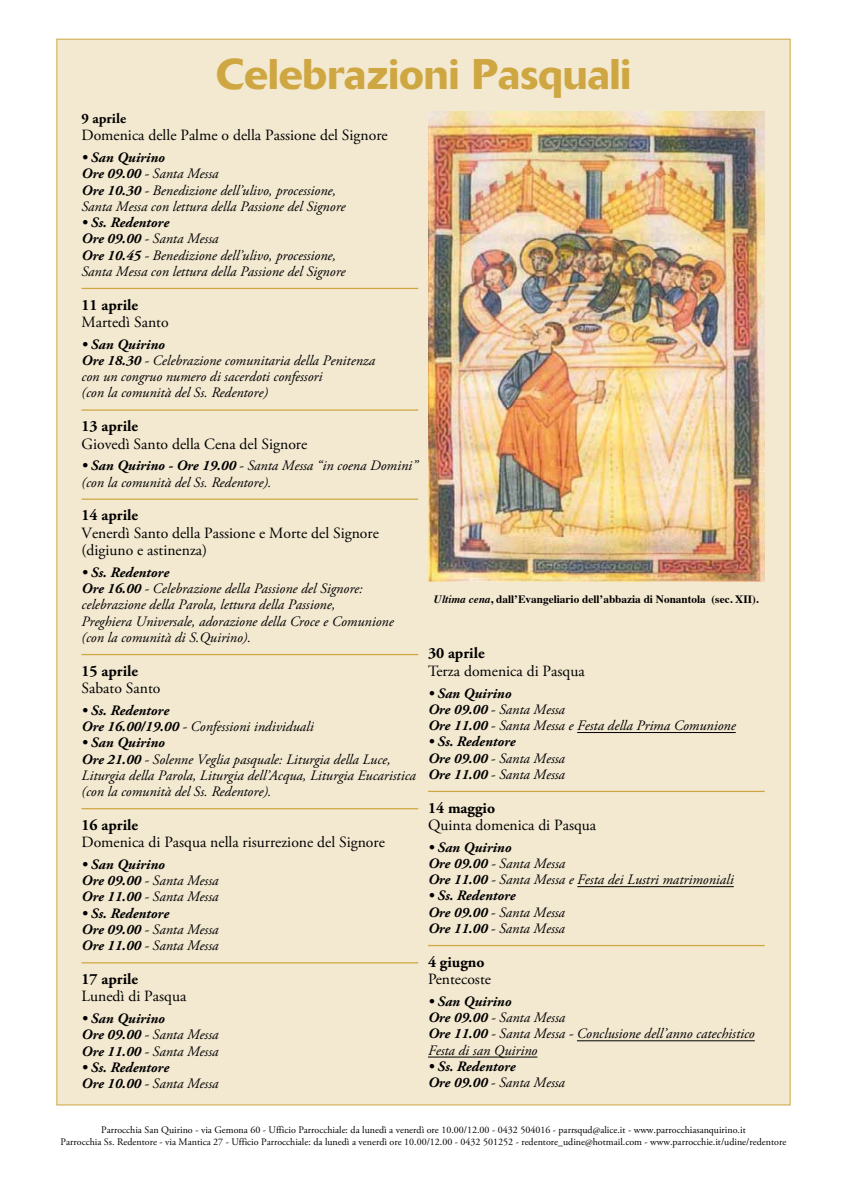
<style>
.page{position:relative;width:847px;height:1184px;background:#fff}
.page>*{position:absolute;margin:0;border:0;box-sizing:border-box;transform-origin:0 0}
.t1{font:500 42.5px "Delta";color:#cfa742}
.t2{font:15.62px/17.5px "Adobe Garamond Pro";color:#000}
.t3{font:700 15.62px "Adobe Garamond Pro";color:#000}
.t4{font:italic 14.38px/16.2px "Adobe Garamond Pro";color:#000}
.t5{font:italic 700 14.38px/16.2px "Adobe Garamond Pro";color:#000}
.t6{font:700 14.38px "Adobe Garamond Pro";color:#000}
.t7{font:700 11.25px "Times";color:#000}
.t8{font:10px/12px "Adobe Garamond Pro";color:#000;text-align:center}
.s1{font-weight:700}
.s2{font-weight:400}
.s3{font-style:italic}
</style>
<div class="page">
<div style="left:57px;top:39px;width:733px;height:1066px;background:#f3e8d0"></div>
<hr style="left:81px;top:288px;width:337px;height:1px;background:#cfa742">
<hr style="left:81px;top:409px;width:337px;height:2px;background:#cfa742">
<hr style="left:81px;top:498px;width:337px;height:2px;background:#cfa742">
<hr style="left:81px;top:654px;width:337px;height:1px;background:#cfa742">
<hr style="left:81px;top:808px;width:337px;height:1px;background:#cfa742">
<hr style="left:81px;top:962px;width:337px;height:1px;background:#cfa742">
<hr style="left:577px;top:732px;width:159px;height:1px;background:#000">
<hr style="left:428px;top:790px;width:337px;height:2px;background:#cfa742">
<hr style="left:577px;top:886px;width:157px;height:1px;background:#000">
<hr style="left:428px;top:945px;width:337px;height:1px;background:#cfa742">
<hr style="left:577px;top:1040px;width:178px;height:1px;background:#000">
<hr style="left:428px;top:1056px;width:109px;height:1px;background:#000">
<img style="left:428px;top:112px;width:337px;height:469px">
<h1 class="t1" style="left:216px;top:48px;width:417px">Celebrazioni Pasquali</h1>
<p class="t6" style="left:81px;top:110px;width:46px">9 aprile</p>
<p class="t2" style="left:81px;top:127px;width:308px">Domenica delle Palme o della Passione del Signore</p>
<p class="t4" style="left:81px;top:150px;width:266px"><span class="s1">• San Quirino<br>Ore 09.00</span> - Santa Messa<br><span class="s1">Ore 10.30</span> - Benedizione dell’ulivo, processione, Santa Messa con lettura della Passione del Signore</p>
<p class="t4" style="left:81px;top:215px;width:266px"><span class="s1">• Ss. Redentore<br>Ore 09.00</span> - Santa Messa<br><span class="s1">Ore 10.45</span> - Benedizione dell’ulivo, processione, Santa Messa con lettura della Passione del Signore</p>
<p class="t3" style="left:81px;top:295px;width:58px">11 aprile</p>
<p class="t2" style="left:81px;top:314px;width:89px">Martedì Santo</p>
<p class="t4" style="left:81px;top:336px;width:295px"><span class="s1">• San Quirino<br>Ore 18.30</span> - Celebrazione comunitaria della Penitenza con un congruo numero di sacerdoti confessori<br>(con la comunità del Ss. Redentore)</p>
<p class="t3" style="left:81px;top:417px;width:58px">13 aprile</p>
<p class="t2" style="left:81px;top:435px;width:227px">Giovedì Santo della Cena del Signore</p>
<p class="t4" style="left:81px;top:458px;width:338px"><span class="s1">• San Quirino - Ore 19.00</span> - Santa Messa “in coena Domini” (con la comunità del Ss. Redentore).</p>
<p class="t3" style="left:81px;top:506px;width:58px">14 aprile</p>
<p class="t2" style="left:81px;top:524px;width:299px">Venerdì Santo della Passione e Morte del Signore (digiuno e astinenza)</p>
<p class="t4" style="left:81px;top:564px;width:314px"><span class="s1">• Ss. Redentore<br>Ore 16.00</span> - Celebrazione della Passione del Signore: celebrazione della Parola, lettura della Passione,<br>Preghiera Universale, adorazione della Croce e Comunione (con la comunità di S.Quirino).</p>
<p class="t3" style="left:81px;top:661px;width:58px">15 aprile</p>
<p class="t2" style="left:81px;top:680px;width:80px">Sabato Santo</p>
<p class="t5" style="left:81px;top:702px;width:234px">• Ss. Redentore<br>Ore 16.00/19.00 <span class="s2">- Confessioni individuali</span></p>
<p class="t4" style="left:81px;top:735px;width:336px"><span class="s1">• San Quirino<br>Ore 21.00</span> - Solenne Veglia pasquale: Liturgia della Luce, Liturgia della Parola, Liturgia dell’Acqua, Liturgia Eucaristica (con la comunità del Ss. Redentore).</p>
<p class="t3" style="left:81px;top:815px;width:58px">16 aprile</p>
<p class="t2" style="left:81px;top:834px;width:305px">Domenica di Pasqua nella risurrezione del Signore</p>
<p class="t5" style="left:81px;top:856px;width:138px">• San Quirino<br>Ore 09.00 <span class="s2">- Santa Messa<br></span>Ore 11.00 <span class="s2">- Santa Messa</span></p>
<p class="t5" style="left:81px;top:905px;width:138px">• Ss. Redentore<br>Ore 09.00 <span class="s2">- Santa Messa<br></span>Ore 11.00 <span class="s2">- Santa Messa</span></p>
<p class="t3" style="left:81px;top:969px;width:58px">17 aprile</p>
<p class="t2" style="left:81px;top:988px;width:106px">Lunedì di Pasqua</p>
<p class="t5" style="left:81px;top:1010px;width:138px">• San Quirino<br>Ore 09.00 <span class="s2">- Santa Messa<br></span>Ore 11.00 <span class="s2">- Santa Messa</span></p>
<p class="t5" style="left:81px;top:1059px;width:138px">• Ss. Redentore<br>Ore 10.00 <span class="s2">- Santa Messa</span></p>
<p class="t7" style="left:434px;top:588px;width:326px"><span class="s3">Ultima cena</span>, dall’Evangeliario dell’abbazia di Nonantola (sec. XII).</p>
<p class="t3" style="left:428px;top:644px;width:58px">30 aprile</p>
<p class="t2" style="left:428px;top:662px;width:158px">Terza domenica di Pasqua</p>
<p class="t4" style="left:428px;top:685px;width:309px"><span class="s1">• San Quirino<br>Ore 09.00</span> - Santa Messa<br><span class="s1">Ore 11.00</span> - Santa Messa e Festa della Prima Comunione</p>
<p class="t5" style="left:428px;top:734px;width:138px">• Ss. Redentore<br>Ore 09.00 <span class="s2">- Santa Messa<br></span>Ore 11.00 <span class="s2">- Santa Messa</span></p>
<p class="t3" style="left:428px;top:798px;width:69px">14 maggio</p>
<p class="t2" style="left:428px;top:817px;width:170px">Quinta domenica di Pasqua</p>
<p class="t4" style="left:428px;top:839px;width:307px"><span class="s1">• San Quirino<br>Ore 09.00</span> - Santa Messa<br><span class="s1">Ore 11.00</span> - Santa Messa e Festa dei Lustri matrimoniali</p>
<p class="t5" style="left:428px;top:888px;width:138px">• Ss. Redentore<br>Ore 09.00 <span class="s2">- Santa Messa<br></span>Ore 11.00 <span class="s2">- Santa Messa</span></p>
<p class="t3" style="left:428px;top:952px;width:58px">4 giugno</p>
<p class="t2" style="left:428px;top:971px;width:64px">Pentecoste</p>
<p class="t4" style="left:428px;top:993px;width:328px"><span class="s1">• San Quirino<br>Ore 09.00</span> - Santa Messa<br><span class="s1">Ore 11.00</span> - Santa Messa - Conclusione dell’anno catechistico<br>Festa di san Quirino</p>
<p class="t5" style="left:428px;top:1058px;width:138px">• Ss. Redentore<br>Ore 09.00 <span class="s2">- Santa Messa</span></p>
<p class="t8" style="left:61px;top:1124px;width:727px">Parrocchia San Quirino - via Gemona 60 - Ufficio Parrocchiale: da lunedì a venerdì ore 10.00/12.00 - 0432 504016 - parrsqud@alice.it - www.parrocchiasanquirino.it<br>Parrocchia Ss. Redentore - via Mantica 27 - Ufficio Parrocchiale: da lunedì a venerdì ore 10.00/12.00 - 0432 501252 - redentore_udine@hotmail.com - www.parrocchie.it/udine/redentore</p>
</div>
